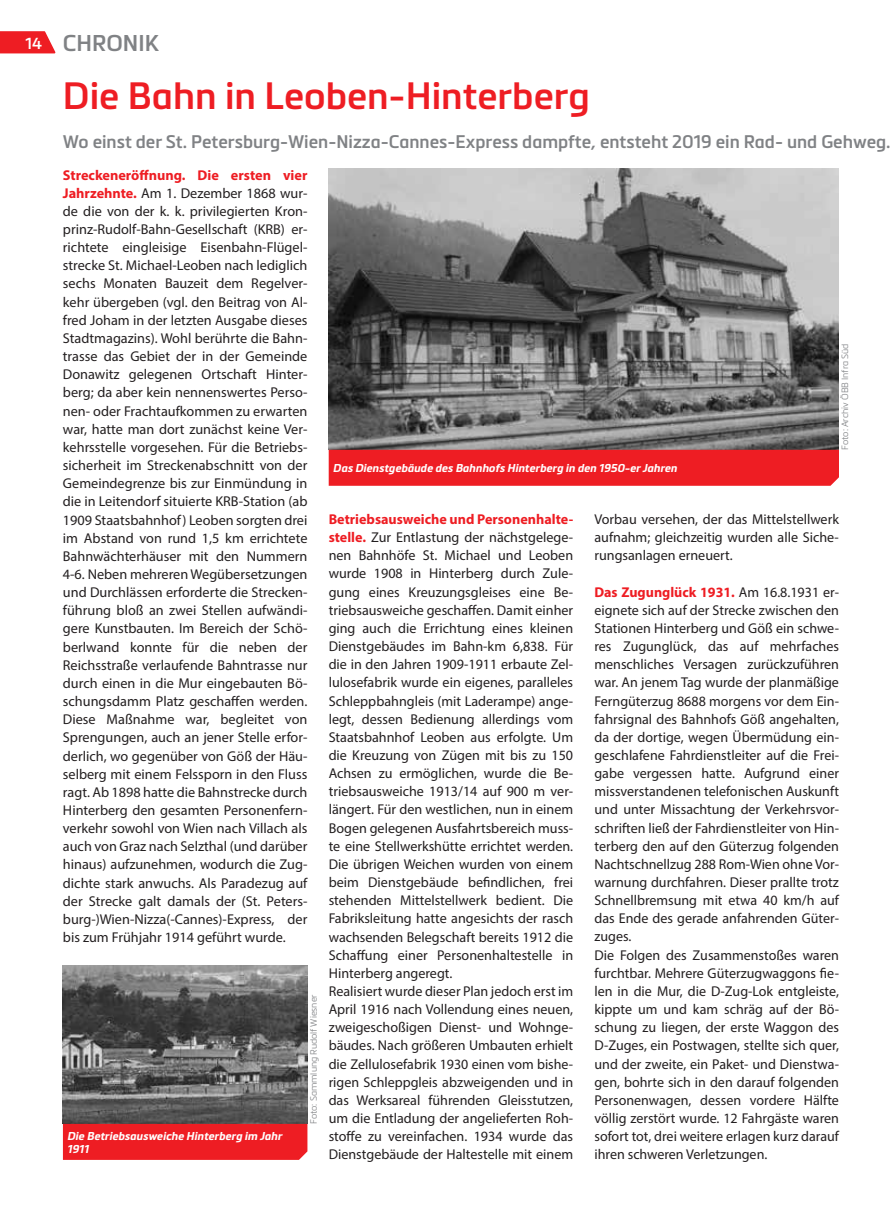
<style>
.page{position:relative;width:893px;height:1212px;background:#fff}
.page>*{position:absolute;margin:0;border:0;box-sizing:border-box;transform-origin:0 0}
.t1{font:600 37.5px "Metronic Pro";color:#ee1d23}
.t2{font:600 22.5px "Metronic Pro";color:#808285}
.t3{font:600 18px "Metronic Pro";color:#808285}
.t4{font:14.25px/18.1px "Myriad Pro";color:#231f20;text-align:justify}
.t5{font:italic 700 11.25px/12.8px "Metronic Pro";color:#fff}
.t6{font:300 9px "Metronic Pro";color:#808285}
.s1{font-size:15.75px;color:#fff}
.s2{font-weight:700;color:#ee1d23}
</style>
<div class="page">
<svg style="left:0;top:31px;width:55px;height:23px"></svg>
<img style="left:329px;top:169px;width:510px;height:281px">
<div style="left:329px;top:450px;width:510px;height:36px;background:#ee1d23"></div>
<img style="left:63px;top:965px;width:244px;height:159px">
<div style="left:63px;top:1124px;width:244px;height:36px;background:#ee1d23"></div>
<h2 class="t2" style="left:25px;top:29px;width:135px"><span class="s1">14</span> CHRONIK</h2>
<h1 class="t1" style="left:63px;top:73px;width:529px">Die Bahn in Leoben-Hinterberg</h1>
<p class="t3" style="left:63px;top:130px;width:829px">Wo einst der St. Petersburg-Wien-Nizza-Cannes-Express dampfte, entsteht 2019 ein Rad- und Gehweg.</p>
<p class="t4" style="left:63px;top:165px;width:246px"><span class="s2">Streckeneröffnung. Die ersten vier Jahrzehnte.</span> Am 1. Dezember 1868 wur&shy;de die von der k. k. privilegierten Kron&shy;prinz-Rudolf-Bahn-Gesellschaft (KRB) er&shy;richtete eingleisige Eisenbahn-Flügel&shy;strecke St. Michael-Leoben nach lediglich sechs Monaten Bauzeit dem Regelver&shy;kehr übergeben (vgl. den Beitrag von Al&shy;fred Joham in der letzten Ausgabe dieses Stadtmagazins). Wohl berührte die Bahn&shy;trasse das Gebiet der in der Gemeinde Donawitz gelegenen Ortschaft Hinter&shy;berg; da aber kein nennenswertes Perso&shy;nen- oder Frachtaufkommen zu erwarten war, hatte man dort zunächst keine Ver&shy;kehrsstelle vorgesehen. Für die Betriebs&shy;sicherheit im Streckenabschnitt von der Gemeindegrenze bis zur Einmündung in die in Leitendorf situierte KRB-Station (ab 1909 Staatsbahnhof) Leoben sorgten drei im Abstand von rund 1,5 km errichtete Bahnwächterhäuser mit den Nummern 4-6. Neben mehreren Wegübersetzungen und Durchlässen erforderte die Strecken&shy;führung bloß an zwei Stellen aufwändi&shy;gere Kunstbauten. Im Bereich der Schö&shy;berlwand konnte für die neben der Reichsstraße verlaufende Bahntrasse nur durch einen in die Mur eingebauten Bö&shy;schungsdamm Platz geschaffen werden.<br>Diese Maßnahme war, begleitet von Sprengungen, auch an jener Stelle erfor&shy;derlich, wo gegenüber von Göß der Häu&shy;selberg mit einem Felssporn in den Fluss ragt. Ab 1898 hatte die Bahnstrecke durch Hinterberg den gesamten Personenfern&shy;verkehr sowohl von Wien nach Villach als auch von Graz nach Selzthal (und darüber hinaus) aufzunehmen, wodurch die Zug&shy;dichte stark anwuchs. Als Paradezug auf der Strecke galt damals der (St. Peters&shy;burg-)Wien-Nizza(-Cannes)-Express, der bis zum Frühjahr 1914 geführt wurde.</p>
<p class="t5" style="left:67px;top:1129px;width:216px">Die Betriebsausweiche Hinterberg im Jahr<br>1911</p>
<p class="t6" style="left:307px;top:1124px;width:131px;rotate:-90deg">Foto: Sammlung Rudolf Wiesner</p>
<p class="t5" style="left:333px;top:462px;width:346px">Das Dienstgebäude des Bahnhofs Hinterberg in den 1950-er Jahren</p>
<p class="t6" style="left:839px;top:450px;width:108px;rotate:-90deg">Foto: Archiv ÖBB Infra Süd</p>
<p class="t4" style="left:329px;top:510px;width:246px;text-align:left"><span class="s2">Betriebsausweiche und Personenhalte&shy;stelle.</span> Zur Entlastung der nächstgelege&shy;nen Bahnhöfe St. Michael und Leoben wurde 1908 in Hinterberg durch Zule&shy;gung eines Kreuzungsgleises eine Be&shy;triebsausweiche geschaffen. Damit einher ging auch die Errichtung eines kleinen Dienstgebäudes im Bahn-km 6,838. Für die in den Jahren 1909-1911 erbaute Zel&shy;lulosefabrik wurde ein eigenes, paralleles Schleppbahngleis (mit Laderampe) ange&shy;legt, dessen Bedienung allerdings vom Staatsbahnhof Leoben aus erfolgte. Um die Kreuzung von Zügen mit bis zu 150<br>Achsen zu ermöglichen, wurde die Be&shy;triebsausweiche 1913/14 auf 900 m ver&shy;längert. Für den westlichen, nun in einem Bogen gelegenen Ausfahrtsbereich muss&shy;te eine Stellwerkshütte errichtet werden.<br>Die übrigen Weichen wurden von einem beim Dienstgebäude befindlichen, frei stehenden Mittelstellwerk bedient. Die Fabriksleitung hatte angesichts der rasch wachsenden Belegschaft bereits 1912 die Schaffung einer Personenhaltestelle in Hinterberg angeregt.<br>Realisiert wurde dieser Plan jedoch erst im April 1916 nach Vollendung eines neuen, zweigeschoßigen Dienst- und Wohnge&shy;bäudes. Nach größeren Umbauten erhielt die Zellulosefabrik 1930 einen vom bishe&shy;rigen Schleppgleis abzweigenden und in das Werksareal führenden Gleisstutzen, um die Entladung der angelieferten Roh&shy;stoffe zu vereinfachen. 1934 wurde das Dienstgebäude der Haltestelle mit einem</p>
<p class="t4" style="left:594px;top:510px;width:246px">Vorbau versehen, der das Mittelstellwerk aufnahm; gleichzeitig wurden alle Siche&shy;rungsanlagen erneuert.</p>
<p class="t4" style="left:594px;top:582px;width:246px;text-align:left"><span class="s2">Das Zugunglück 1931.</span> Am 16.8.1931 er&shy;eignete sich auf der Strecke zwischen den Stationen Hinterberg und Göß ein schwe&shy;res Zugunglück, das auf mehrfaches menschliches Versagen zurückzuführen war. An jenem Tag wurde der planmäßige Ferngüterzug 8688 morgens vor dem Ein&shy;fahrsignal des Bahnhofs Göß angehalten, da der dortige, wegen Übermüdung ein&shy;geschlafene Fahrdienstleiter auf die Frei&shy;gabe vergessen hatte. Aufgrund einer missverstandenen telefonischen Auskunft und unter Missachtung der Verkehrsvor&shy;schriften ließ der Fahrdienstleiter von Hin&shy;terberg den auf den Güterzug folgenden Nachtschnellzug 288 Rom-Wien ohne Vor&shy;warnung durchfahren. Dieser prallte trotz Schnellbremsung mit etwa 40 km/h auf das Ende des gerade anfahrenden Güter&shy;zuges.<br>Die Folgen des Zusammenstoßes waren furchtbar. Mehrere Güterzugwaggons fie&shy;len in die Mur, die D-Zug-Lok entgleiste, kippte um und kam schräg auf der Bö&shy;schung zu liegen, der erste Waggon des D-Zuges, ein Postwagen, stellte sich quer, und der zweite, ein Paket- und Dienstwa&shy;gen, bohrte sich in den darauf folgenden Personenwagen, dessen vordere Hälfte völlig zerstört wurde. 12 Fahrgäste waren sofort tot, drei weitere erlagen kurz darauf ihren schweren Verletzungen.</p>
</div>
